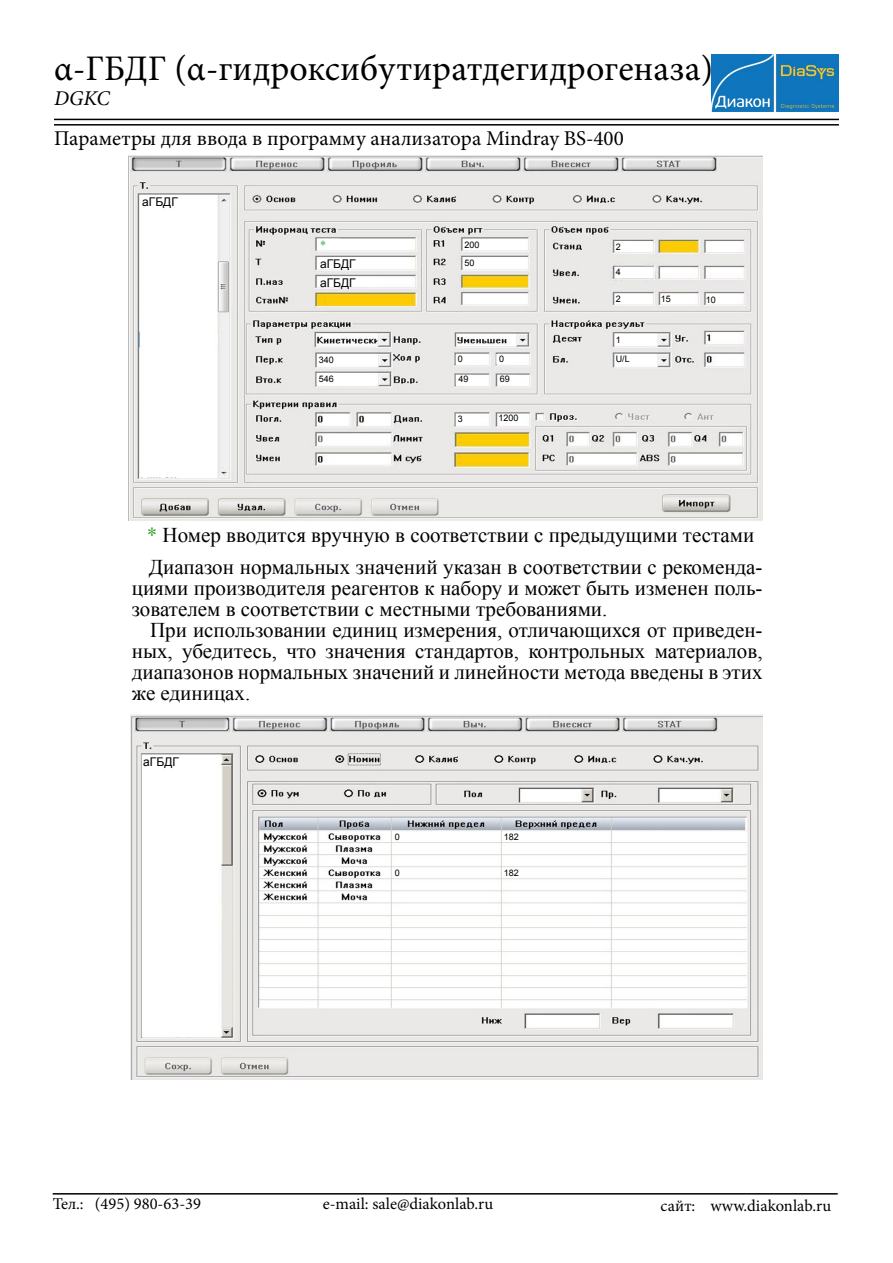
<style>
.page{position:relative;width:893px;height:1263px;background:#fff}
.page>*{position:absolute;margin:0;border:0;box-sizing:border-box;transform-origin:0 0}
.t1{font:36px "Minion Pro";color:#000}
.t2{font:21px/21px "Times New Roman";color:#000}
.t3{font:21px "Minion Pro";color:#000}
.t4{font:italic 21px "Minion Pro";color:#000}
.t5{font:16.5px "Minion Pro";color:#000}
.t6{font:12px "Arial";color:#000}
.t7{font:12px "Times New Roman";color:#3fa535}
.t8{font:9px "Arial";color:#000}
.s1{color:#3fa535}
</style>
<div class="page">
<img style="left:129px;top:156px;width:634px;height:364px">
<img style="left:711px;top:54px;width:128px;height:58px">
<hr style="left:54px;top:124px;width:785px;height:2px;background:#000">
<hr style="left:54px;top:119px;width:785px;height:1px;background:#000">
<img style="left:131px;top:714px;width:632px;height:365px">
<hr style="left:53px;top:1193px;width:785px;height:1px;background:#000">
<h1 class="t1" style="left:54px;top:45px;width:661px">α-ГБДГ (α-гидроксибутиратдегидрогеназа)</h1>
<p class="t4" style="left:54px;top:84px;width:57px">DGKC</p>
<p class="t3" style="left:54px;top:124px;width:571px">Параметры для ввода в программу анализатора Mindray BS-400</p>
<p class="t6" style="left:142px;top:194px;width:37px">аГБДГ</p>
<p class="t7" style="left:320px;top:237px;width:7px">*</p>
<p class="t8" style="left:465px;top:239px;width:17px">200</p>
<p class="t8" style="left:616px;top:241px;width:7px">2</p>
<p class="t6" style="left:320px;top:256px;width:37px">аГБДГ</p>
<p class="t6" style="left:320px;top:275px;width:37px">аГБДГ</p>
<p class="t8" style="left:465px;top:257px;width:12px">50</p>
<p class="t8" style="left:616px;top:266px;width:7px">4</p>
<p class="t8" style="left:616px;top:292px;width:7px">2</p>
<p class="t8" style="left:661px;top:292px;width:12px">15</p>
<p class="t8" style="left:706px;top:293px;width:12px">10</p>
<p class="t8" style="left:616px;top:334px;width:7px">1</p>
<p class="t8" style="left:319px;top:354px;width:17px">340</p>
<p class="t8" style="left:458px;top:353px;width:7px">0</p>
<p class="t8" style="left:499px;top:353px;width:7px">0</p>
<p class="t8" style="left:616px;top:353px;width:16px">U/L</p>
<p class="t8" style="left:319px;top:373px;width:17px">546</p>
<p class="t8" style="left:458px;top:373px;width:12px">49</p>
<p class="t8" style="left:500px;top:373px;width:12px">69</p>
<p class="t8" style="left:458px;top:413px;width:7px">3</p>
<p class="t8" style="left:499px;top:412px;width:22px">1200</p>
<p class="t2" style="left:147px;top:518px;width:617px;line-height:32px"><span class="s1">*</span> Номер вводится вручную в соответствии с предыдущими тестами<br>Диапазон нормальных значений указан в соответствии с рекоменда-</p>
<p class="t2" style="left:132px;top:577px;width:632px">циями производителя реагентов к набору и может быть изменен поль&shy;зователем в соответствии с местными требованиями.</p>
<p class="t2" style="left:132px;top:619px;width:632px;text-align:justify;text-indent:18px">При использовании единиц измерения, отличающихся от приведен&shy;ных, убедитесь, что значения стандартов, контрольных материалов, диапазонов нормальных значений и линейности метода введены в этих же единицах.</p>
<p class="t6" style="left:143px;top:754px;width:37px">аГБДГ</p>
<p class="t8" style="left:395px;top:831px;width:7px">0</p>
<p class="t8" style="left:395px;top:867px;width:7px">0</p>
<p class="t8" style="left:504px;top:867px;width:17px">182</p>
<p class="t8" style="left:504px;top:831px;width:17px">182</p>
<p class="t5" style="left:53px;top:1193px;width:150px">Тел.: (495) 980-63-39</p>
<p class="t5" style="left:323px;top:1193px;width:172px">e-mail: sale@diakonlab.ru</p>
<p class="t5" style="left:660px;top:1194px;width:172px">сайт: www.diakonlab.ru</p>
</div>
